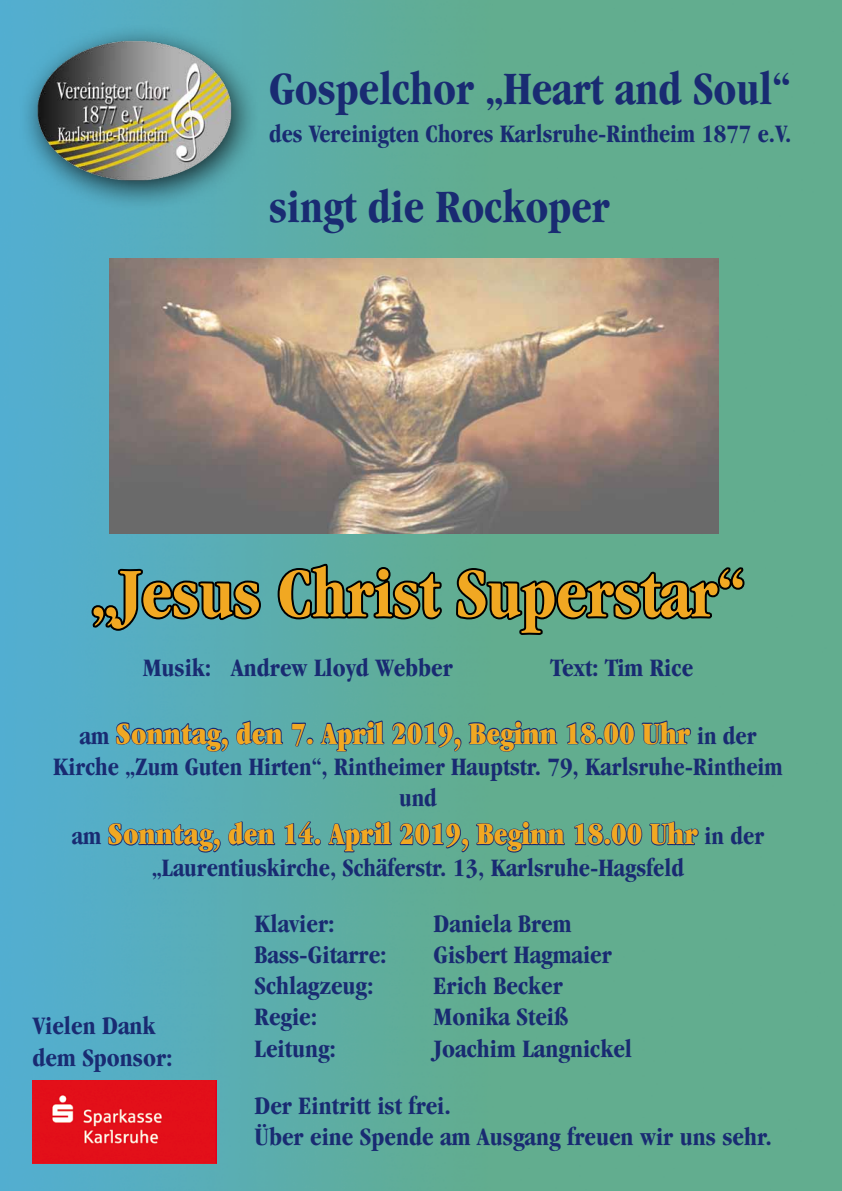
<style>
.page{position:relative;width:842px;height:1191px;background:#fff}
.page>*{position:absolute;margin:0;border:0;box-sizing:border-box;transform-origin:0 0}
.t1{font:700 condensed 72px "Garamond";color:#f1a822;scale:.96 1}
.t2{font:700 condensed 48px "Garamond";color:#192b72;scale:.96 1}
.t3{font:ultra-condensed 32px "Garamond";color:#f1a822}
.t4{font:700 condensed 26px/31.2px "Garamond";color:#192b72}
.t5{font:700 condensed 26px "Garamond";color:#192b72;scale:.96 1}
.s1{font-weight:700;font-stretch:condensed;font-size:26px;color:#192b72}
</style>
<div class="page">
<img style="left:0;top:0;width:842px;height:1191px">
<div style="left:15px;top:22px;width:243px;height:188px;background:#000;opacity:.75"></div>
<img style="left:23px;top:32px;width:223px;height:157px">
<svg style="left:90px;top:567px;width:173px;height:66px;background:#3b767f"></svg>
<svg style="left:276px;top:562px;width:168px;height:59px;background:#396a62"></svg>
<svg style="left:454px;top:565px;width:292px;height:72px;background:#447863"></svg>
<svg style="left:115px;top:721px;width:114px;height:31px;background:#468aa8"></svg>
<svg style="left:235px;top:720px;width:49px;height:25px"></svg>
<svg style="left:291px;top:722px;width:16px;height:25px"></svg>
<div style="left:306px;top:737px;width:7px;height:7px;border:2px solid #192b72;border-radius:50%"></div>
<svg style="left:320px;top:720px;width:65px;height:32px;background:#4b8993"></svg>
<svg style="left:391px;top:721px;width:71px;height:31px;background:#4d8b8c"></svg>
<svg style="left:468px;top:720px;width:90px;height:32px;background:#4d8886"></svg>
<svg style="left:566px;top:721px;width:31px;height:24px"></svg>
<div style="left:596px;top:737px;width:7px;height:7px;border:2px solid #192b72;border-radius:50%"></div>
<svg style="left:603px;top:721px;width:32px;height:24px"></svg>
<svg style="left:641px;top:720px;width:51px;height:25px"></svg>
<svg style="left:107px;top:822px;width:114px;height:31px;background:#468aa9"></svg>
<svg style="left:227px;top:820px;width:49px;height:26px"></svg>
<svg style="left:284px;top:820px;width:30px;height:26px"></svg>
<div style="left:314px;top:838px;width:7px;height:7px;border:2px solid #192b72;border-radius:50%"></div>
<svg style="left:327px;top:820px;width:66px;height:33px;background:#4c8b93"></svg>
<svg style="left:399px;top:820px;width:167px;height:33px;background:#4f8c89"></svg>
<svg style="left:573px;top:822px;width:31px;height:24px"></svg>
<div style="left:604px;top:838px;width:7px;height:7px;border:2px solid #192b72;border-radius:50%"></div>
<svg style="left:610px;top:820px;width:89px;height:26px;background:#4b8586"></svg>
<img style="left:33px;top:1080px;width:184px;height:83px">
<img style="left:109px;top:259px;width:610px;height:275px">
<h2 class="t2" style="left:269px;top:62px;width:544px">Gospelchor „Heart and Soul“</h2>
<p class="t5" style="left:269px;top:119px;width:545px">des Vereinigten Chores Karlsruhe-Rintheim 1877 e.V.</p>
<h2 class="t2" style="left:269px;top:180px;width:356px">singt die Rockoper</h2>
<h1 class="t1" style="left:92px;top:552px;width:681px">„Jesus Christ Superstar“</h1>
<p class="t4" style="left:143px;top:652px;width:312px">Musik: Andrew Lloyd Webber</p>
<p class="t4" style="left:550px;top:652px;width:144px">Text: Tim Rice</p>
<p class="t3" style="left:79px;top:715px;width:679px"><span class="s1">am</span> Sonntag, den 7. April 2019, Beginn 18.00 Uhr <span class="s1">in der</span></p>
<p class="t4" style="left:53px;top:750px;width:731px;text-align:center">Kirche „Zum Guten Hirten“, Rintheimer Hauptstr. 79, Karlsruhe-Rintheim und</p>
<p class="t3" style="left:72px;top:815px;width:694px"><span class="s1">am</span> Sonntag, den 14. April 2019, Beginn 18.00 Uhr <span class="s1">in der</span></p>
<p class="t4" style="left:255px;top:839px;width:431px;line-height:56.2px;text-indent:-102px">„Laurentiuskirche, Schäferstr. 13, Karlsruhe-Hagsfeld<br>Klavier:</p>
<p class="t4" style="left:434px;top:907px;width:139px">Daniela Brem</p>
<p class="t4" style="left:33px;top:1010px;width:142px">Vielen Dank dem Sponsor:</p>
<p class="t4" style="left:255px;top:939px;width:134px">Bass-Gitarre:</p>
<p class="t4" style="left:434px;top:939px;width:180px">Gisbert Hagmaier</p>
<p class="t4" style="left:255px;top:970px;width:121px">Schlagzeug:</p>
<p class="t4" style="left:434px;top:970px;width:131px">Erich Becker</p>
<p class="t4" style="left:255px;top:1001px;width:64px">Regie:</p>
<p class="t4" style="left:434px;top:1001px;width:137px">Monika Steiß</p>
<p class="t4" style="left:255px;top:1032px;width:83px">Leitung:</p>
<p class="t4" style="left:255px;top:1019px;width:379px;line-height:57.2px;text-indent:179px">Joachim Langnickel<br>Der Eintritt ist frei.</p>
<p class="t4" style="left:255px;top:1121px;width:519px">Über eine Spende am Ausgang freuen wir uns sehr.</p>
</div>
